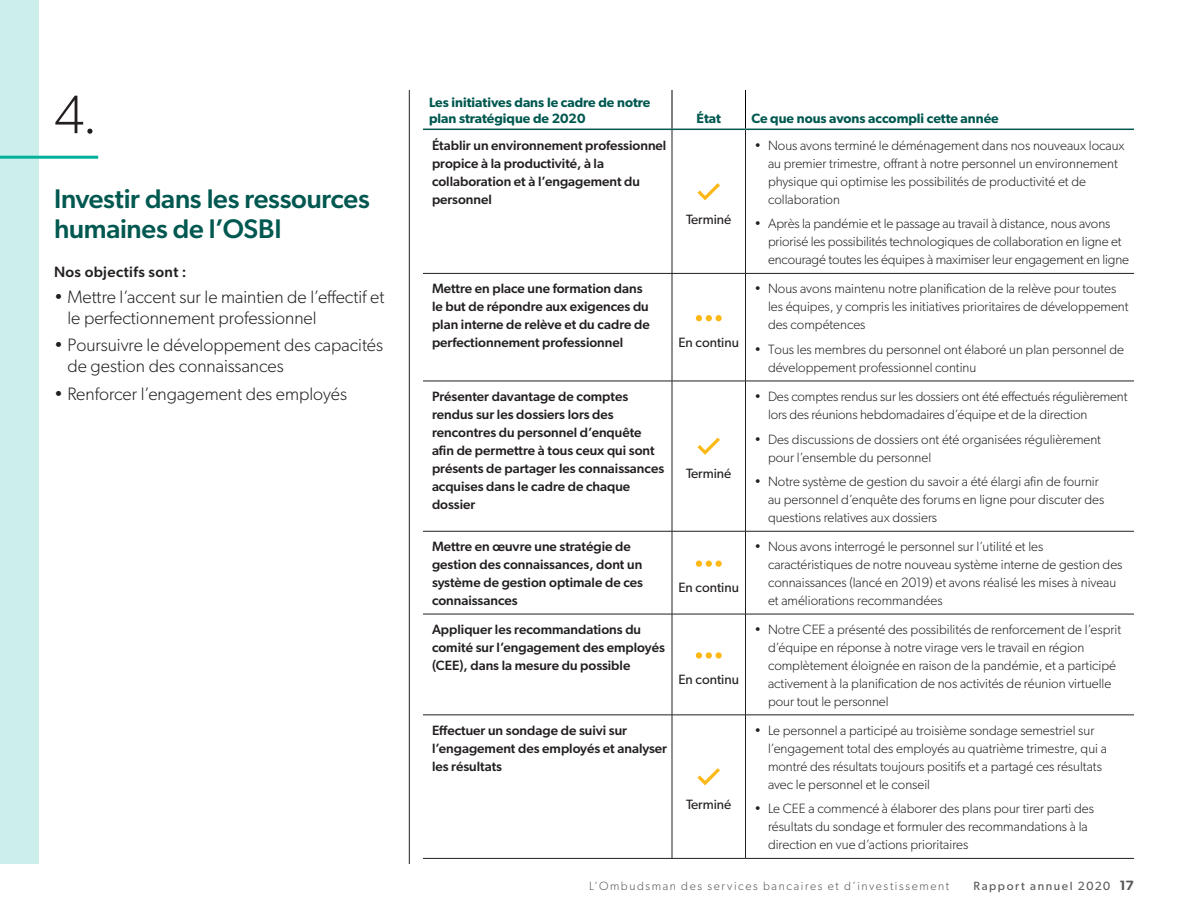
<style>
.page{position:relative;width:1188px;height:918px;background:#fff}
.page>*{position:absolute;margin:0;border:0;box-sizing:border-box;transform-origin:0 0}
.H1-Page{font:300 54px "Gibson";color:#231f20}
.Page-_h2{font:500 27px/30px "Gibson";letter-spacing:-.01em;color:#005850}
.t1{font:300 18px/21px "Gibson";color:#231f20}
.Body_head_-_h1{font:500 15px "Gibson";letter-spacing:.025em;color:#231f20}
.t2{font:300 13.5px/18px "Gibson";color:#231f20}
.body_copy{font:500 13.5px/18px "Gibson";color:#231f20}
.body_copy-2{font:600 13.5px/16.5px "Gibson";color:#005850}
.body_copy-3{font:13.5px "Gibson";color:#231f20}
.t3{font:300 12px "Gibson";letter-spacing:.135em;color:#57585a}
.t4{font:12px "Gibson";letter-spacing:.135em;color:#57585a}
.s1{font-weight:600;font-size:13.5px}
</style>
<div class="page">
<div style="left:0;top:0;width:39px;height:864px;background:#ccefeb"></div>
<hr style="left:409px;top:90px;width:1px;height:774px;background:#231f20">
<hr style="left:0;top:156px;width:98px;height:3px;background:#00b09a">
<hr style="left:423px;top:129px;width:249px;height:1px;background:#005850">
<hr style="left:672px;top:129px;width:74px;height:1px;background:#005850">
<hr style="left:746px;top:129px;width:388px;height:1px;background:#005850">
<hr style="left:672px;top:273px;width:74px;height:1px;background:#231f20">
<hr style="left:672px;top:381px;width:74px;height:1px;background:#231f20">
<hr style="left:672px;top:531px;width:74px;height:1px;background:#231f20">
<hr style="left:672px;top:614px;width:74px;height:1px;background:#231f20">
<hr style="left:672px;top:715px;width:74px;height:1px;background:#231f20">
<hr style="left:672px;top:858px;width:74px;height:1px;background:#231f20">
<hr style="left:672px;top:90px;width:1px;height:39px;background:#000">
<hr style="left:745px;top:90px;width:1px;height:39px;background:#000">
<hr style="left:672px;top:130px;width:1px;height:143px;background:#231f20">
<hr style="left:745px;top:130px;width:1px;height:143px;background:#231f20">
<hr style="left:423px;top:273px;width:249px;height:1px;background:#231f20">
<hr style="left:672px;top:274px;width:1px;height:107px;background:#231f20">
<hr style="left:746px;top:273px;width:388px;height:1px;background:#231f20">
<hr style="left:745px;top:274px;width:1px;height:107px;background:#231f20">
<hr style="left:423px;top:381px;width:249px;height:1px;background:#231f20">
<hr style="left:672px;top:381px;width:1px;height:150px;background:#231f20">
<hr style="left:746px;top:381px;width:388px;height:1px;background:#231f20">
<hr style="left:745px;top:381px;width:1px;height:150px;background:#231f20">
<hr style="left:423px;top:531px;width:249px;height:1px;background:#231f20">
<hr style="left:672px;top:531px;width:1px;height:83px;background:#231f20">
<hr style="left:746px;top:531px;width:388px;height:1px;background:#231f20">
<hr style="left:745px;top:531px;width:1px;height:83px;background:#231f20">
<hr style="left:423px;top:614px;width:249px;height:1px;background:#231f20">
<hr style="left:672px;top:614px;width:1px;height:101px;background:#231f20">
<hr style="left:746px;top:614px;width:388px;height:1px;background:#231f20">
<hr style="left:745px;top:614px;width:1px;height:101px;background:#231f20">
<hr style="left:423px;top:715px;width:249px;height:1px;background:#231f20">
<hr style="left:672px;top:715px;width:1px;height:143px;background:#231f20">
<hr style="left:746px;top:715px;width:388px;height:1px;background:#231f20">
<hr style="left:745px;top:715px;width:1px;height:143px;background:#231f20">
<hr style="left:423px;top:858px;width:249px;height:1px;background:#231f20">
<hr style="left:746px;top:858px;width:388px;height:1px;background:#231f20">
<svg style="left:698px;top:183px;width:22px;height:17px"></svg>
<svg style="left:696px;top:315px;width:26px;height:6px"></svg>
<svg style="left:698px;top:438px;width:22px;height:17px"></svg>
<svg style="left:696px;top:561px;width:26px;height:6px"></svg>
<div style="left:696px;top:652px;width:6px;height:7px;background:#fcb817;border-radius:50%"></div>
<div style="left:706px;top:652px;width:6px;height:7px;background:#fcb817;border-radius:50%"></div>
<div style="left:716px;top:652px;width:6px;height:7px;background:#fcb817;border-radius:50%"></div>
<svg style="left:698px;top:768px;width:22px;height:17px"></svg>
<p class="H1-Page" style="left:54px;top:82px;width:45px">4.</p>
<p class="Page-_h2" style="left:54px;top:183px;width:317px">Investir dans les ressources humaines de l’OSBI</p>
<p class="Body_head_-_h1" style="left:54px;top:263px;width:134px">Nos objectifs sont :</p>
<p class="t1" style="left:68px;top:286px;width:318px;text-indent:-14px">• Mettre l’accent sur le maintien de l’effectif et le perfectionnement professionnel</p>
<p class="t1" style="left:68px;top:335px;width:317px;text-indent:-14px">• Poursuivre le développement des capacités de gestion des connaissances</p>
<p class="t1" style="left:54px;top:383px;width:295px">• Renforcer l’engagement des employés</p>
<p class="body_copy-2" style="left:429px;top:94px;width:223px">Les initiatives dans le cadre de notre plan stratégique de 2020</p>
<p class="body_copy" style="left:432px;top:136px;width:236px">Établir un environnement professionnel propice à la productivité, à la collaboration et à l’engagement du personnel</p>
<p class="body_copy" style="left:432px;top:279px;width:219px">Mettre en place une formation dans le but de répondre aux exigences du plan interne de relève et du cadre de perfectionnement professionnel</p>
<p class="body_copy" style="left:432px;top:387px;width:234px">Présenter davantage de comptes rendus sur les dossiers lors des rencontres du personnel d’enquête afin de permettre à tous ceux qui sont présents de partager les connaissances acquises dans le cadre de chaque dossier</p>
<p class="body_copy" style="left:432px;top:537px;width:212px">Mettre en œuvre une stratégie de gestion des connaissances, dont un système de gestion optimale de ces connaissances</p>
<p class="body_copy" style="left:432px;top:620px;width:234px">Appliquer les recommandations du comité sur l’engagement des employés (CEE), dans la mesure du possible</p>
<p class="body_copy-2" style="left:697px;top:110px;width:26px">État</p>
<p class="body_copy-2" style="left:752px;top:110px;width:249px">Ce que nous avons accompli cette année</p>
<p class="body_copy-3" style="left:686px;top:211px;width:47px">Terminé</p>
<p class="body_copy-3" style="left:678px;top:334px;width:62px">En continu</p>
<p class="body_copy-3" style="left:686px;top:466px;width:47px">Terminé</p>
<p class="body_copy-3" style="left:678px;top:580px;width:62px">En continu</p>
<p class="body_copy-3" style="left:678px;top:672px;width:62px">En continu</p>
<p class="t2" style="left:768px;top:136px;width:358px;text-indent:-14px">• Nous avons terminé le déménagement dans nos nouveaux locaux au premier trimestre, offrant à notre personnel un environnement physique qui optimise les possibilités de productivité et de collaboration</p>
<p class="t2" style="left:768px;top:215px;width:363px;text-indent:-14px">• Après la pandémie et le passage au travail à distance, nous avons priorisé les possibilités technologiques de collaboration en ligne et encouragé toutes les équipes à maximiser leur engagement en ligne</p>
<p class="t2" style="left:768px;top:279px;width:362px;text-indent:-14px">• Nous avons maintenu notre planification de la relève pour toutes les équipes, y compris les initiatives prioritaires de développement des compétences</p>
<p class="t2" style="left:768px;top:340px;width:358px;text-indent:-14px">• Tous les membres du personnel ont élaboré un plan personnel de développement professionnel continu</p>
<p class="t2" style="left:768px;top:387px;width:361px;text-indent:-14px">• Des comptes rendus sur les dossiers ont été effectués régulièrement lors des réunions hebdomadaires d’équipe et de la direction</p>
<p class="t2" style="left:768px;top:430px;width:335px;text-indent:-14px">• Des discussions de dossiers ont été organisées régulièrement pour l’ensemble du personnel</p>
<p class="t2" style="left:768px;top:472px;width:338px;text-indent:-14px">• Notre système de gestion du savoir a été élargi afin de fournir au personnel d’enquête des forums en ligne pour discuter des questions relatives aux dossiers</p>
<p class="t2" style="left:768px;top:537px;width:356px;text-indent:-14px">• Nous avons interrogé le personnel sur l’utilité et les caractéristiques de notre nouveau système interne de gestion des connaissances (lancé en 2019) et avons réalisé les mises à niveau et améliorations recommandées</p>
<p class="t2" style="left:768px;top:620px;width:355px;text-indent:-14px">• Notre CEE a présenté des possibilités de renforcement de l’esprit d’équipe en réponse à notre virage vers le travail en région complètement éloignée en raison de la pandémie, et a participé activement à la planification de nos activités de réunion virtuelle pour tout le personnel</p>
<p class="body_copy" style="left:432px;top:721px;width:237px">Effectuer un sondage de suivi sur l’engagement des employés et analyser les résultats</p>
<p class="t2" style="left:768px;top:721px;width:340px;text-indent:-14px">• Le personnel a participé au troisième sondage semestriel sur l’engagement total des employés au quatrième trimestre, qui a montré des résultats toujours positifs et a partagé ces résultats avec le personnel et le conseil</p>
<p class="t2" style="left:768px;top:800px;width:328px;text-indent:-14px">• Le CEE a commencé à élaborer des plans pour tirer parti des résultats du sondage et formuler des recommandations à la direction en vue d’actions prioritaires</p>
<p class="t3" style="left:589px;top:878px;width:361px">L’Ombudsman des services bancaires et d’investissement</p>
<p class="t4" style="left:974px;top:878px;width:162px">Rapport annuel 2020 <span class="s1">17</span></p>
<p class="body_copy-3" style="left:686px;top:796px;width:47px">Terminé</p>
</div>
